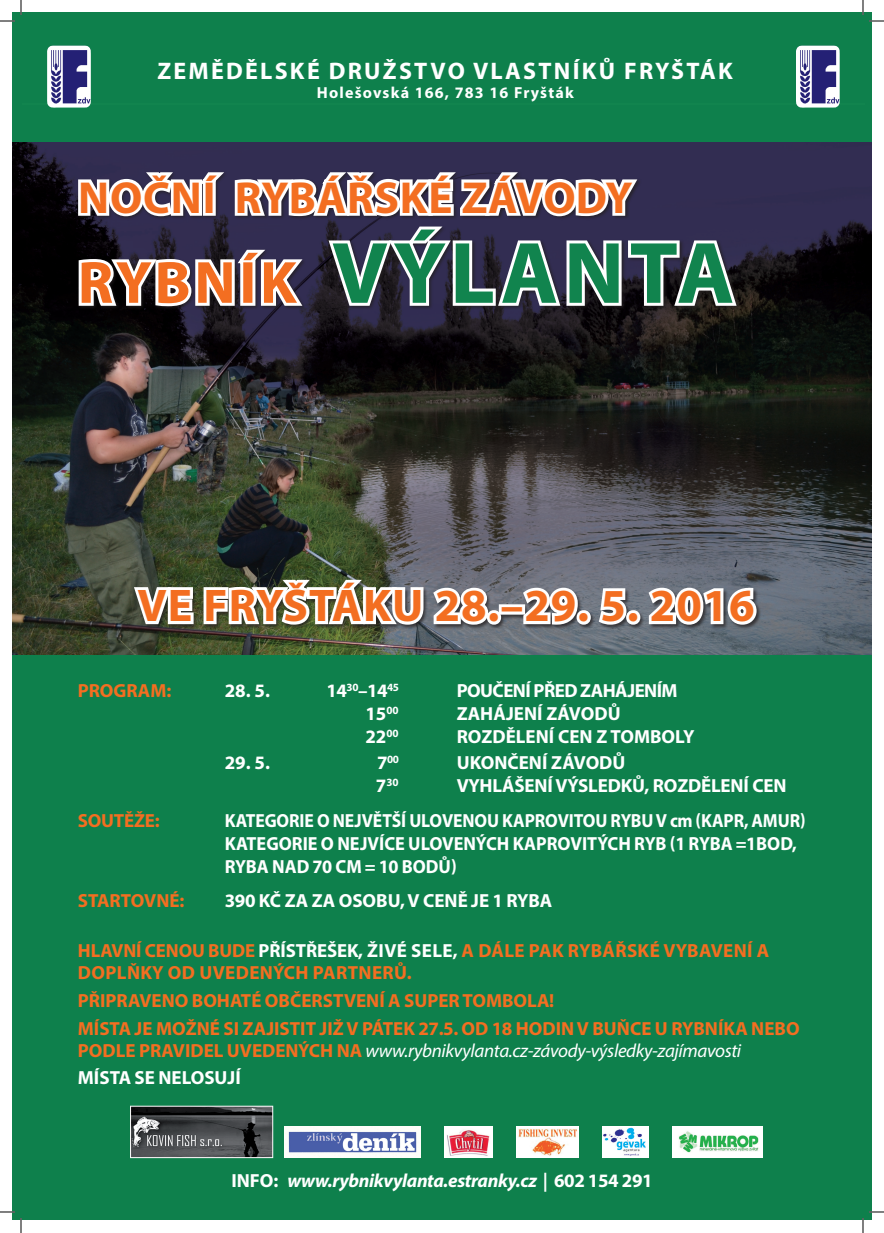
<style>
.page{position:relative;width:884px;height:1233px;background:#fff}
.page>*{position:absolute;margin:0;border:0;box-sizing:border-box;transform-origin:0 0}
.t1{font:700 88px "Myriad Pro";letter-spacing:.06em;color:#11844e}
.t2{font:700 46px "Myriad Pro";letter-spacing:.02em;color:#f36e21}
.t3{font:700 45px "Myriad Pro";letter-spacing:-.01em;color:#f36e21}
.t4{font:700 24px "Myriad Pro";letter-spacing:.095em;color:#fff}
.t5{font:700 19px/27.7px "Myriad Pro";color:#f36e21}
.t6{font:700 19px "Myriad Pro";letter-spacing:-.01em;color:#fff}
.t7{font:700 19px "Myriad Pro";letter-spacing:-.01em;color:#fff;scale:.96 1}
.t8{font:700 19px "Myriad Pro";letter-spacing:-.01em;color:#fff;scale:.93 1}
.t9{font:italic 19px "Myriad Pro";letter-spacing:-.02em;color:#fff}
.t10{font:italic 700 19px "Myriad Pro";letter-spacing:-.02em;color:#fff}
.t11{font:700 19px "Myriad Pro";letter-spacing:-.03em;color:#fff}
.t12{font:700 16px "Myriad Pro";letter-spacing:.075em;color:#fff}
.t13{font:700 11.1px "Myriad Pro";color:#fff}
.s1{font-size:60px;color:#f36e21}
.s2{font-size:19px}
.s3{color:#fff}
.s4{font-weight:700;font-style:normal;color:#f36e21}
.s5{font-style:normal}
</style>
<div class="page">
<img style="left:12px;top:142px;width:859px;height:513px">
<div style="left:12px;top:655px;width:859px;height:565px;background:#0e804c"></div>
<div style="left:77px;top:171px;width:684px;height:458px;background:#231f20;opacity:.75"></div>
<svg style="left:75px;top:167px;width:666px;height:144px"></svg>
<svg style="left:130px;top:574px;width:361px;height:55px"></svg>
<div style="left:487px;top:610px;width:14px;height:14px;border:6px solid #fff;border-radius:50%"></div>
<svg style="left:518px;top:585px;width:63px;height:42px"></svg>
<div style="left:577px;top:610px;width:14px;height:14px;border:6px solid #fff;border-radius:50%"></div>
<svg style="left:595px;top:585px;width:34px;height:42px"></svg>
<div style="left:626px;top:610px;width:14px;height:14px;border:6px solid #fff;border-radius:50%"></div>
<svg style="left:643px;top:585px;width:116px;height:42px"></svg>
<div style="left:12px;top:12px;width:859px;height:130px;background:#0e804c"></div>
<hr style="left:22px;top:104px;width:843px;height:1px;background:#11844e">
<img style="left:603px;top:1126px;width:45px;height:31px">
<img style="left:445px;top:1126px;width:47px;height:31px">
<img style="left:285px;top:1126px;width:135px;height:31px">
<svg style="left:130px;top:1105px;width:143px;height:53px;background:#545758"></svg>
<img style="left:516px;top:1126px;width:62px;height:31px">
<img style="left:796px;top:46px;width:44px;height:62px">
<img style="left:47px;top:46px;width:44px;height:62px">
<div style="left:672px;top:1126px;width:91px;height:31px;background:#fff"></div>
<img style="left:679px;top:1131px;width:80px;height:21px">
<svg style="left:0;top:1211px;width:15px;height:1px"></svg>
<svg style="left:869px;top:1211px;width:15px;height:1px"></svg>
<svg style="left:0;top:0;width:22px;height:22px"></svg>
<svg style="left:20px;top:1218px;width:2px;height:15px"></svg>
<svg style="left:862px;top:0;width:22px;height:22px"></svg>
<svg style="left:862px;top:1218px;width:2px;height:15px"></svg>
<p class="t4" style="left:157px;top:55px;width:577px">ZEMĚDĚLSKÉ DRUŽSTVO VLASTNÍKŮ FRYŠTÁK</p>
<p class="t12" style="left:317px;top:82px;width:258px">HOLEŠOVSKÁ 166, 783 16 FRYŠTÁK</p>
<h3 class="t3" style="left:78px;top:168px;width:29px">NOČNÍ</h3>
<h3 class="t3" style="left:235px;top:168px;width:28px">RYBÁŘSKÉ</h3>
<h3 class="t3" style="left:462px;top:168px;width:172px">ZÁVODY</h3>
<h1 class="t1" style="left:78px;top:216px;width:658px"><span class="s1">RYBNÍK</span> VÝLANTA</h1>
<h2 class="t2" style="left:138px;top:575px;width:619px">VE FRYŠTÁKU 28.–29. 5. 2016</h2>
<p class="t5" style="left:78px;top:676px;width:95px">PROGRAM:</p>
<p class="t6" style="left:225px;top:678px;width:47px">28. 5.</p>
<p class="t6" style="left:327px;top:678px;width:74px">14<sup>30</sup>–14<sup>45</sup></p>
<p class="t11" style="left:457px;top:678px;width:222px">POUČENÍ PŘED ZAHÁJENÍM</p>
<p class="t6" style="left:365px;top:701px;width:35px">15<sup>00</sup></p>
<p class="t6" style="left:457px;top:701px;width:165px">ZAHÁJENÍ ZÁVODŮ</p>
<p class="t6" style="left:365px;top:724px;width:35px">22<sup>00</sup></p>
<p class="t6" style="left:457px;top:724px;width:239px">ROZDĚLENÍ CEN Z TOMBOLY</p>
<p class="t6" style="left:225px;top:750px;width:47px">29. 5.</p>
<p class="t13" style="left:377px;top:752px;width:23px"><span class="s2">7</span>00</p>
<p class="t6" style="left:457px;top:750px;width:170px">UKONČENÍ ZÁVODŮ</p>
<p class="t13" style="left:376px;top:775px;width:24px"><span class="s2">7</span>30</p>
<p class="t6" style="left:457px;top:773px;width:331px">VYHLÁŠENÍ VÝSLEDKŮ, ROZDĚLENÍ CEN</p>
<p class="t5" style="left:78px;top:805px;width:84px">SOUTĚŽE:</p>
<p class="t8" style="left:225px;top:808px;width:25px">KATEGOR</p>
<p class="t8" style="left:300px;top:808px;width:47px">IEONEJVĚTŠÍ</p>
<p class="t8" style="left:409px;top:808px;width:13px">ULOVENOU</p>
<p class="t8" style="left:502px;top:808px;width:13px">KAPROV</p>
<p class="t8" style="left:569px;top:808px;width:18px">ITOU</p>
<p class="t8" style="left:611px;top:808px;width:12px">RYBU</p>
<p class="t8" style="left:656px;top:808px;width:163px">V CM (KAPR, AMUR)</p>
<p class="t7" style="left:225px;top:831px;width:25px">KATEGOR</p>
<p class="t7" style="left:303px;top:831px;width:47px">IEONEJVÍCE</p>
<p class="t7" style="left:408px;top:831px;width:13px">ULOVENÝCH</p>
<p class="t7" style="left:513px;top:831px;width:13px">KAPROV</p>
<p class="t7" style="left:582px;top:831px;width:18px">ITÝCH</p>
<p class="t7" style="left:634px;top:831px;width:12px">RYB</p>
<p class="t7" style="left:670px;top:831px;width:32px">(1 RYBA</p>
<p class="t7" style="left:736px;top:831px;width:35px">=1BOD</p>
<p class="t7" style="left:792px;top:831px;width:6px">,</p>
<p class="t7" style="left:225px;top:854px;width:24px">RYBA</p>
<p class="t7" style="left:272px;top:854px;width:14px">NAD</p>
<p class="t7" style="left:312px;top:854px;width:107px">70 CM = 10 BODŮ</p>
<p class="t7" style="left:451px;top:854px;width:7px">)</p>
<p class="t5" style="left:78px;top:886px;width:108px">STARTOVNÉ:</p>
<p class="t6" style="left:225px;top:888px;width:128px">390 KČ ZA ZA OSOBU</p>
<p class="t6" style="left:400px;top:888px;width:35px">, VCENĚ</p>
<p class="t6" style="left:471px;top:888px;width:48px">JE 1 RYBA</p>
<p class="t5" style="left:78px;top:936px;width:24px">HLAVNÍ</p>
<p class="t5" style="left:145px;top:936px;width:13px">CENOU</p>
<p class="t5" style="left:208px;top:936px;width:13px">BUDE</p>
<p class="t6" style="left:259px;top:938px;width:11px">PŘÍSTŘEŠEK</p>
<p class="t6" style="left:358px;top:938px;width:64px">, ŽIVÉ SELE</p>
<p class="t5" style="left:453px;top:936px;width:51px"><span class="s3">,</span> A DÁLE</p>
<p class="t5" style="left:529px;top:936px;width:13px">PAK</p>
<p class="t5" style="left:568px;top:936px;width:13px">RYBÁŘSKÉ</p>
<p class="t5" style="left:663px;top:936px;width:13px">VYBAVENÍ</p>
<p class="t5" style="left:757px;top:936px;width:13px">A</p>
<p class="t5" style="left:78px;top:958px;width:13px">DOPL</p>
<p class="t5" style="left:127px;top:958px;width:86px">ŇKYODUVEDENÝCH</p>
<p class="t5" style="left:313px;top:958px;width:13px">PARTNERŮ</p>
<p class="t5" style="left:78px;top:958px;width:478px;text-indent:329px">.<br>PŘIPRAVENO BOHATÉ OBČERSTVENÍ A SUPER TOMBOLA!<br>MÍSTA</p>
<p class="t5" style="left:135px;top:1013px;width:35px">JE MOŽNÉ</p>
<p class="t5" style="left:223px;top:1013px;width:151px">SI ZAJISTITJIŽVPÁTEK</p>
<p class="t5" style="left:418px;top:1013px;width:112px">27.5. OD 18 HOD</p>
<p class="t5" style="left:556px;top:1013px;width:128px">INVBUŇCE URYBNÍKA</p>
<p class="t5" style="left:751px;top:1013px;width:13px">NEBO</p>
<p class="t5" style="left:78px;top:1035px;width:13px">PODLE</p>
<p class="t5" style="left:139px;top:1035px;width:13px">PRAV</p>
<p class="t5" style="left:185px;top:1035px;width:17px">IDEL</p>
<p class="t5" style="left:227px;top:1035px;width:13px">UVEDENÝCH</p>
<p class="t9" style="left:337px;top:1038px;width:406px"><span class="s4">NA</span> www.rybnikvylanta.cz-závody-výsledky-zajímavosti</p>
<p class="t6" style="left:78px;top:1065px;width:12px">MÍSTA</p>
<p class="t6" style="left:135px;top:1065px;width:36px">SE NELOSUJÍ</p>
<p class="t10" style="left:231px;top:1167px;width:423px"><span class="s5">INFO:</span> www.rybnikvylanta.estranky.cz | <span class="s5">602 154 291</span></p>
</div>
